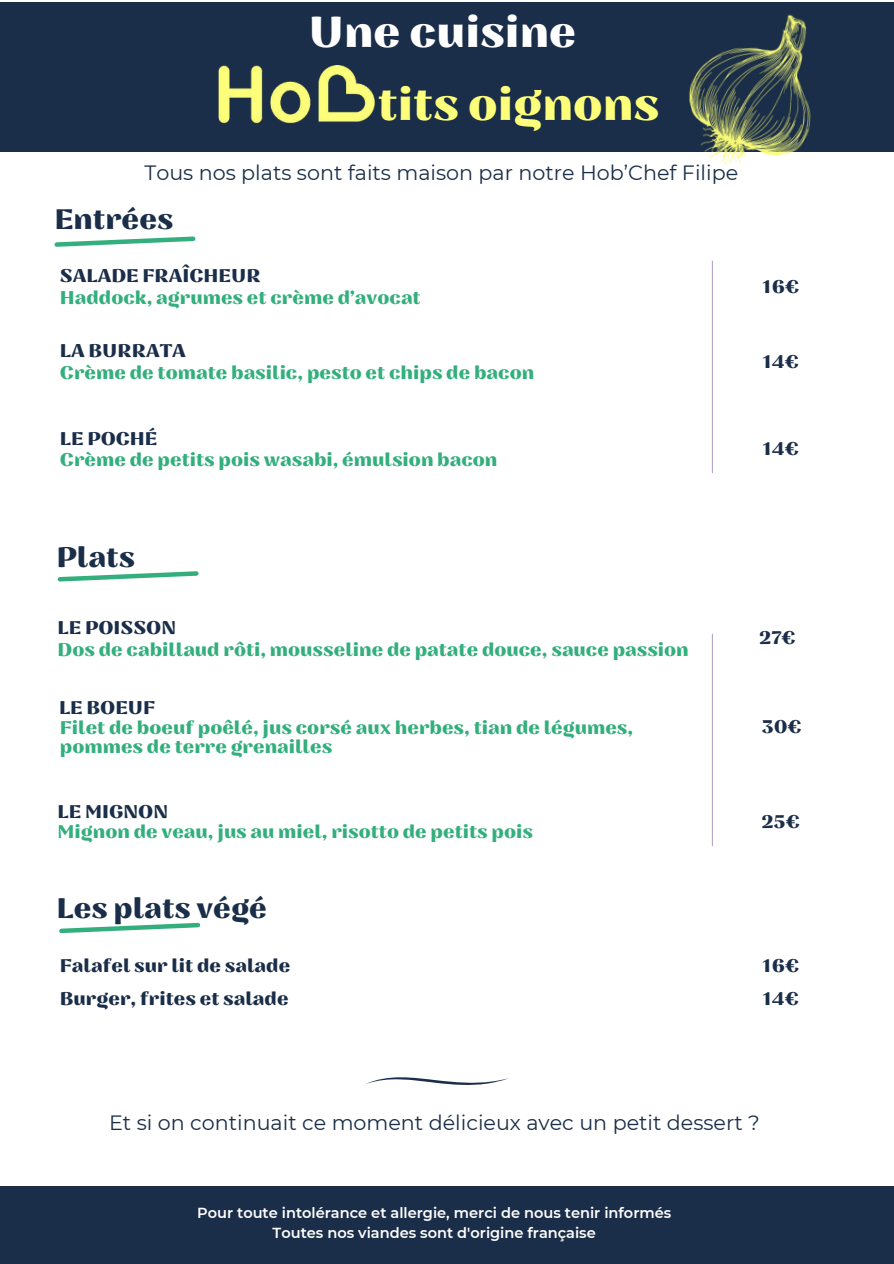
<style>
.page{position:relative;width:894px;height:1264px;background:#fff}
.page>*{position:absolute;margin:0;border:0;box-sizing:border-box;transform-origin:0 0}
.t1{font:700 44.85px "Nazare";color:#fdff7a}
.t2{font:700 42.9px "Nazare";color:#fff}
.t3{font:700 28.05px "Nazare";color:#1b2e49}
.t4{font:20.7px "Montserrat";color:#1b2e49}
.t5{font:700 18.3px/18.3px "Nazare";color:#33af7d}
.t6{font:700 18.3px/33.2px "Nazare";color:#1b2e49}
.t7{font:600 14.55px/20.4px "Montserrat";color:#fff;text-align:center}
</style>
<div class="page">
<div style="left:0;top:1186px;width:893px;height:77px;background:#1b2e49"></div>
<hr style="left:711px;top:261px;width:1px;height:212px;background:#b7a6ca">
<hr style="left:711px;top:634px;width:1px;height:212px;background:#b7a6ca">
<svg style="left:54px;top:236px;width:142px;height:11px"></svg>
<svg style="left:57px;top:571px;width:142px;height:11px"></svg>
<svg style="left:366px;top:1077px;width:143px;height:8px"></svg>
<div style="left:0;top:2px;width:893px;height:150px;background:#1b2e49"></div>
<img style="left:218px;top:65px;width:156px;height:59px">
<img style="left:689px;top:14px;width:122px;height:152px">
<svg style="left:59px;top:922px;width:142px;height:12px"></svg>
<h2 class="t2" style="left:308px;top:6px;width:269px">Une cuisine</h2>
<h1 class="t1" style="left:378px;top:76px;width:283px">tits oignons</h1>
<p class="t4" style="left:144px;top:159px;width:595px">Tous nos plats sont faits maison par notre Hob’Chef Filipe</p>
<h3 class="t3" style="left:54px;top:202px;width:121px">Entrées</h3>
<p class="t6" style="left:60px;top:260px;width:202px">SALADE FRAÎCHEUR</p>
<p class="t5" style="left:60px;top:289px;width:362px">Haddock, agrumes et crème d’avocat</p>
<p class="t6" style="left:60px;top:335px;width:128px">LA BURRATA</p>
<p class="t5" style="left:60px;top:364px;width:476px">Crème de tomate basilic, pesto et chips de bacon</p>
<p class="t6" style="left:60px;top:422px;width:99px">LE POCHÉ</p>
<p class="t5" style="left:60px;top:451px;width:439px">Crème de petits pois wasabi, émulsion bacon</p>
<h3 class="t3" style="left:56px;top:539px;width:80px">Plats</h3>
<p class="t6" style="left:58px;top:611px;width:120px">LE POISSON</p>
<p class="t5" style="left:58px;top:640px;width:632px">Dos de cabillaud rôti, mousseline de patate douce, sauce passion</p>
<p class="t6" style="left:59px;top:691px;width:98px">LE BOEUF</p>
<p class="t5" style="left:60px;top:719px;width:574px">Filet de boeuf poêlé, jus corsé aux herbes, tian de légumes, pommes de terre grenailles</p>
<p class="t6" style="left:58px;top:795px;width:112px">LE MIGNON</p>
<p class="t5" style="left:58px;top:823px;width:476px">Mignon de veau, jus au miel, risotto de petits pois</p>
<p class="t6" style="left:762px;top:270px;width:39px">16€</p>
<p class="t6" style="left:762px;top:345px;width:38px">14€</p>
<p class="t6" style="left:762px;top:433px;width:38px">14€</p>
<p class="t6" style="left:758px;top:622px;width:38px">27€</p>
<p class="t6" style="left:761px;top:710px;width:42px">30€</p>
<p class="t6" style="left:761px;top:805px;width:40px">25€</p>
<h3 class="t3" style="left:56px;top:891px;width:212px">Les plats végé</h3>
<p class="t6" style="left:60px;top:949px;width:232px">Falafel sur lit de salade<br>Burger, frites et salade</p>
<p class="t6" style="left:762px;top:949px;width:39px">16€<br>14€</p>
<p class="t4" style="left:109px;top:1108px;width:652px">Et si on continuait ce moment délicieux avec un petit dessert ?</p>
<p class="t7" style="left:197px;top:1201px;width:475px">Pour toute intolérance et allergie, merci de nous tenir informés<br>Toutes nos viandes sont d'origine française</p>
</div>
